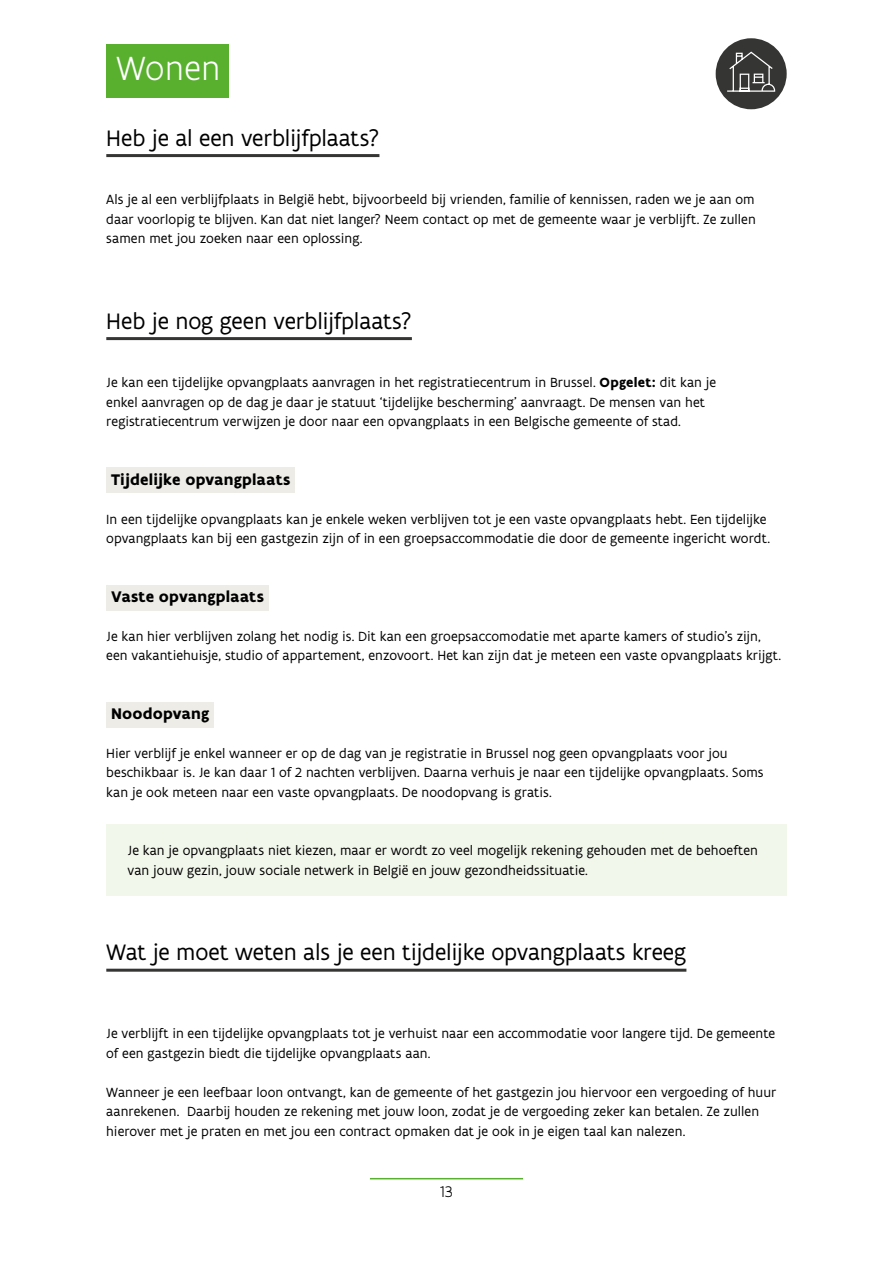
<style>
.page{position:relative;width:893px;height:1263px;background:#fff}
.page>*{position:absolute;margin:0;border:0;box-sizing:border-box;transform-origin:0 0}
.t1{font:300 36px "Flanders Art Sans";letter-spacing:-.01em;color:#fff}
.t2{font:24px "Flanders Art Sans";letter-spacing:-.01em;color:#000}
.t3{font:700 16.5px "Flanders Art Sans";letter-spacing:.01em;color:#000}
.t4{font:300 16.5px "Flanders Art Sans";color:#000}
.t5{font:14.25px/19.5px "Flanders Art Sans";letter-spacing:.005em;color:#000}
.s1{font-weight:700}
</style>
<div class="page">
<hr style="left:370px;top:1178px;width:153px;height:1px;background:#59b02f">
<div style="left:106px;top:825px;width:681px;height:71px;background:#f2f7ec"></div>
<div style="left:106px;top:45px;width:123px;height:53px;background:#59b02f"></div>
<div style="left:716px;top:38px;width:71px;height:71px;background:#353534;border-radius:50%"></div>
<svg style="left:727px;top:51px;width:49px;height:41px"></svg>
<hr style="left:106px;top:154px;width:273px;height:3px;background:#353534">
<hr style="left:106px;top:337px;width:306px;height:3px;background:#353534">
<div style="left:106px;top:468px;width:189px;height:25px;background:#edece6"></div>
<div style="left:106px;top:585px;width:162px;height:25px;background:#edece6"></div>
<div style="left:106px;top:702px;width:108px;height:25px;background:#edece6"></div>
<hr style="left:106px;top:969px;width:580px;height:3px;background:#353534">
<h1 class="t1" style="left:116px;top:47px;width:106px">Wonen</h1>
<h2 class="t2" style="left:106px;top:123px;width:275px">Heb je al een verblijfplaats?</h2>
<p class="t5" style="left:106px;top:189px;width:651px;text-align:justify">Als je al een verblijfplaats in België hebt, bijvoorbeeld bij vrienden, familie of kennissen, raden we je aan om daar voorlopig te blijven. Kan dat niet langer? Neem contact op met de gemeente waar je verblijft. Ze zullen samen met jou zoeken naar een oplossing.</p>
<h2 class="t2" style="left:106px;top:306px;width:307px">Heb je nog geen verblijfplaats?</h2>
<p class="t5" style="left:106px;top:372px;width:611px">Je kan een tijdelijke opvangplaats aanvragen in het registratiecentrum in Brussel. <span class="s1">Opgelet:</span> dit kan je enkel aanvragen op de dag je daar je statuut ‘tijdelijke bescherming’ aanvraagt. De mensen van het registratiecentrum verwijzen je door naar een opvangplaats in een Belgische gemeente of stad.</p>
<p class="t3" style="left:111px;top:469px;width:181px">Tijdelijke opvangplaats</p>
<p class="t5" style="left:106px;top:509px;width:665px">In een tijdelijke opvangplaats kan je enkele weken verblijven tot je een vaste opvangplaats hebt. Een tijdelijke opvangplaats kan bij een gastgezin zijn of in een groepsaccommodatie die door de gemeente ingericht wordt.</p>
<p class="t3" style="left:111px;top:586px;width:154px">Vaste opvangplaats</p>
<p class="t5" style="left:106px;top:626px;width:676px">Je kan hier verblijven zolang het nodig is. Dit kan een groepsaccomodatie met aparte kamers of studio’s zijn, een vakantiehuisje, studio of appartement, enzovoort. Het kan zijn dat je meteen een vaste opvangplaats krijgt.</p>
<p class="t3" style="left:111px;top:703px;width:100px">Noodopvang</p>
<p class="t5" style="left:106px;top:743px;width:659px">Hier verblijf je enkel wanneer er op de dag van je registratie in Brussel nog geen opvangplaats voor jou beschikbaar is. Je kan daar 1 of 2 nachten verblijven. Daarna verhuis je naar een tijdelijke opvangplaats. Soms kan je ook meteen naar een vaste opvangplaats. De noodopvang is gratis.</p>
<p class="t5" style="left:128px;top:840px;width:632px">Je kan je opvangplaats niet kiezen, maar er wordt zo veel mogelijk rekening gehouden met de behoeften van jouw gezin, jouw sociale netwerk in België en jouw gezondheidssituatie.</p>
<h2 class="t2" style="left:106px;top:937px;width:582px">Wat je moet weten als je een tijdelijke opvangplaats kreeg</h2>
<p class="t5" style="left:106px;top:1023px;width:670px">Je verblijft in een tijdelijke opvangplaats tot je verhuist naar een accommodatie voor langere tijd. De gemeente of een gastgezin biedt die tijdelijke opvangplaats aan.</p>
<p class="t5" style="left:106px;top:1082px;width:672px">Wanneer je een leefbaar loon ontvangt, kan de gemeente of het gastgezin jou hiervoor een vergoeding of huur aanrekenen. Daarbij houden ze rekening met jouw loon, zodat je de vergoeding zeker kan betalen. Ze zullen hierover met je praten en met jou een contract opmaken dat je ook in je eigen taal kan nalezen.</p>
<p class="t4" style="left:440px;top:1182px;width:14px">13</p>
</div>
